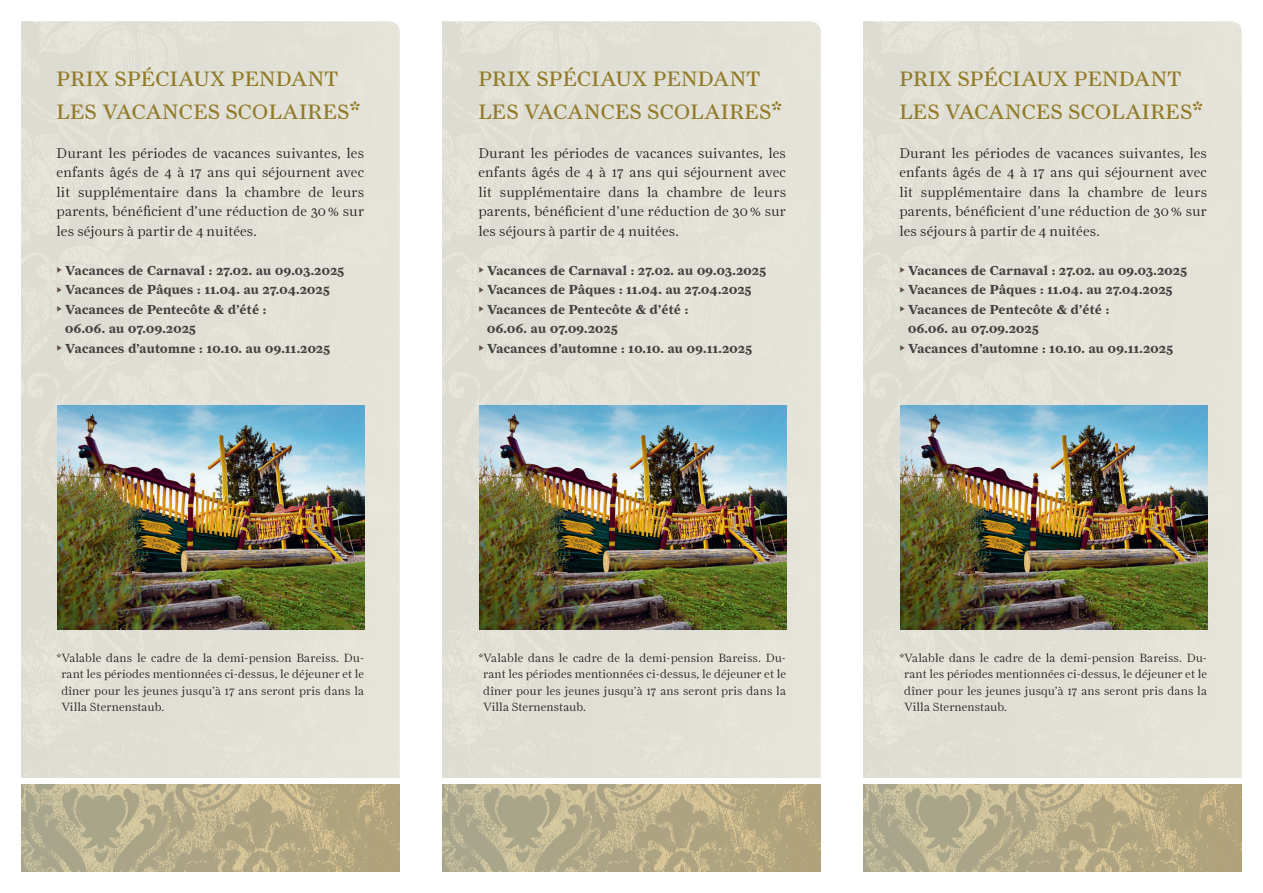
<style>
.page{position:relative;width:1263px;height:893px;background:#fff}
.page>*{position:absolute;margin:0;border:0;box-sizing:border-box;transform-origin:0 0}
.t1{font:21px/33px "Farnham Display";letter-spacing:.02em;color:#927b28}
.t2{font:14.25px/19.5px "Farnham Display Light OSF";letter-spacing:.015em;color:#231f20;text-align:justify}
.t3{font:13.2px "Farnham Display Bold OSF";letter-spacing:.03em;color:#453f40}
.t4{font:12px/16.5px "Farnham Display Light OSF";letter-spacing:.015em;color:#231f20;text-align:justify}
.s1{font-size:25.5px}
.s2{font-family:"Franziska Pro";font-weight:300;font-size:10.5px;color:#5f4f3f}
</style>
<div class="page">
<img style="left:21px;top:784px;width:379px;height:88px">
<img style="left:442px;top:784px;width:379px;height:88px">
<img style="left:863px;top:784px;width:379px;height:88px">
<img style="left:57px;top:405px;width:308px;height:225px">
<img style="left:479px;top:405px;width:308px;height:225px">
<img style="left:900px;top:405px;width:308px;height:225px">
<h1 class="t1" style="left:57px;top:62px;width:305px">PRIX SPÉCIAUX PENDANT<br>LES VACANCES SCOLAIRES<span class="s1">*</span></h1>
<p class="t2" style="left:57px;top:143px;width:309px">Durant les périodes de vacances suivantes, les enfants âgés de 4 à 17 ans qui séjournent avec lit supplémentaire dans la chambre de leurs parents, bénéficient d’une réduction de 30% sur les séjours à partir de 4 nuitées.</p>
<p class="t3" style="left:57px;top:262px;width:289px"><span class="s2">▸</span> Vacances de Carnaval : 27.02. au 09.03.2025</p>
<p class="t3" style="left:57px;top:282px;width:275px"><span class="s2">▸</span> Vacances de Pâques : 11.04. au 27.04.2025</p>
<p class="t3" style="left:57px;top:301px;width:211px"><span class="s2">▸</span> Vacances de Pentecôte &amp; d’été :</p>
<p class="t3" style="left:65px;top:321px;width:132px">06.06. au 07.09.2025</p>
<p class="t3" style="left:57px;top:340px;width:275px"><span class="s2">▸</span> Vacances d’automne : 10.10. au 09.11.2025</p>
<h1 class="t1" style="left:478px;top:62px;width:305px">PRIX SPÉCIAUX PENDANT<br>LES VACANCES SCOLAIRES<span class="s1">*</span></h1>
<p class="t2" style="left:478px;top:143px;width:309px">Durant les périodes de vacances suivantes, les enfants âgés de 4 à 17 ans qui séjournent avec lit supplémentaire dans la chambre de leurs parents, bénéficient d’une réduction de 30% sur les séjours à partir de 4 nuitées.</p>
<p class="t3" style="left:478px;top:262px;width:289px"><span class="s2">▸</span> Vacances de Carnaval : 27.02. au 09.03.2025</p>
<p class="t3" style="left:478px;top:282px;width:275px"><span class="s2">▸</span> Vacances de Pâques : 11.04. au 27.04.2025</p>
<p class="t3" style="left:478px;top:301px;width:211px"><span class="s2">▸</span> Vacances de Pentecôte &amp; d’été :</p>
<p class="t3" style="left:487px;top:321px;width:132px">06.06. au 07.09.2025</p>
<p class="t3" style="left:478px;top:340px;width:275px"><span class="s2">▸</span> Vacances d’automne : 10.10. au 09.11.2025</p>
<h1 class="t1" style="left:899px;top:62px;width:305px">PRIX SPÉCIAUX PENDANT<br>LES VACANCES SCOLAIRES<span class="s1">*</span></h1>
<p class="t2" style="left:899px;top:143px;width:309px">Durant les périodes de vacances suivantes, les enfants âgés de 4 à 17 ans qui séjournent avec lit supplémentaire dans la chambre de leurs parents, bénéficient d’une réduction de 30% sur les séjours à partir de 4 nuitées.</p>
<p class="t3" style="left:899px;top:262px;width:289px"><span class="s2">▸</span> Vacances de Carnaval : 27.02. au 09.03.2025</p>
<p class="t3" style="left:899px;top:282px;width:275px"><span class="s2">▸</span> Vacances de Pâques : 11.04. au 27.04.2025</p>
<p class="t3" style="left:899px;top:301px;width:211px"><span class="s2">▸</span> Vacances de Pentecôte &amp; d’été :</p>
<p class="t3" style="left:908px;top:321px;width:132px">06.06. au 07.09.2025</p>
<p class="t3" style="left:899px;top:340px;width:275px"><span class="s2">▸</span> Vacances d’automne : 10.10. au 09.11.2025</p>
<p class="t4" style="left:61px;top:649px;width:304px;text-indent:-5px">*Valable dans le cadre de la demi-pension Bareiss. Du&shy;rant les périodes mentionnées ci-dessus, le déjeuner et le dîner pour les jeunes jusqu’à 17 ans seront pris dans la Villa Sternenstaub.</p>
<p class="t4" style="left:483px;top:649px;width:304px;text-indent:-5px">*Valable dans le cadre de la demi-pension Bareiss. Du&shy;rant les périodes mentionnées ci-dessus, le déjeuner et le dîner pour les jeunes jusqu’à 17 ans seront pris dans la Villa Sternenstaub.</p>
<p class="t4" style="left:904px;top:649px;width:304px;text-indent:-5px">*Valable dans le cadre de la demi-pension Bareiss. Du&shy;rant les périodes mentionnées ci-dessus, le déjeuner et le dîner pour les jeunes jusqu’à 17 ans seront pris dans la Villa Sternenstaub.</p>
</div>
